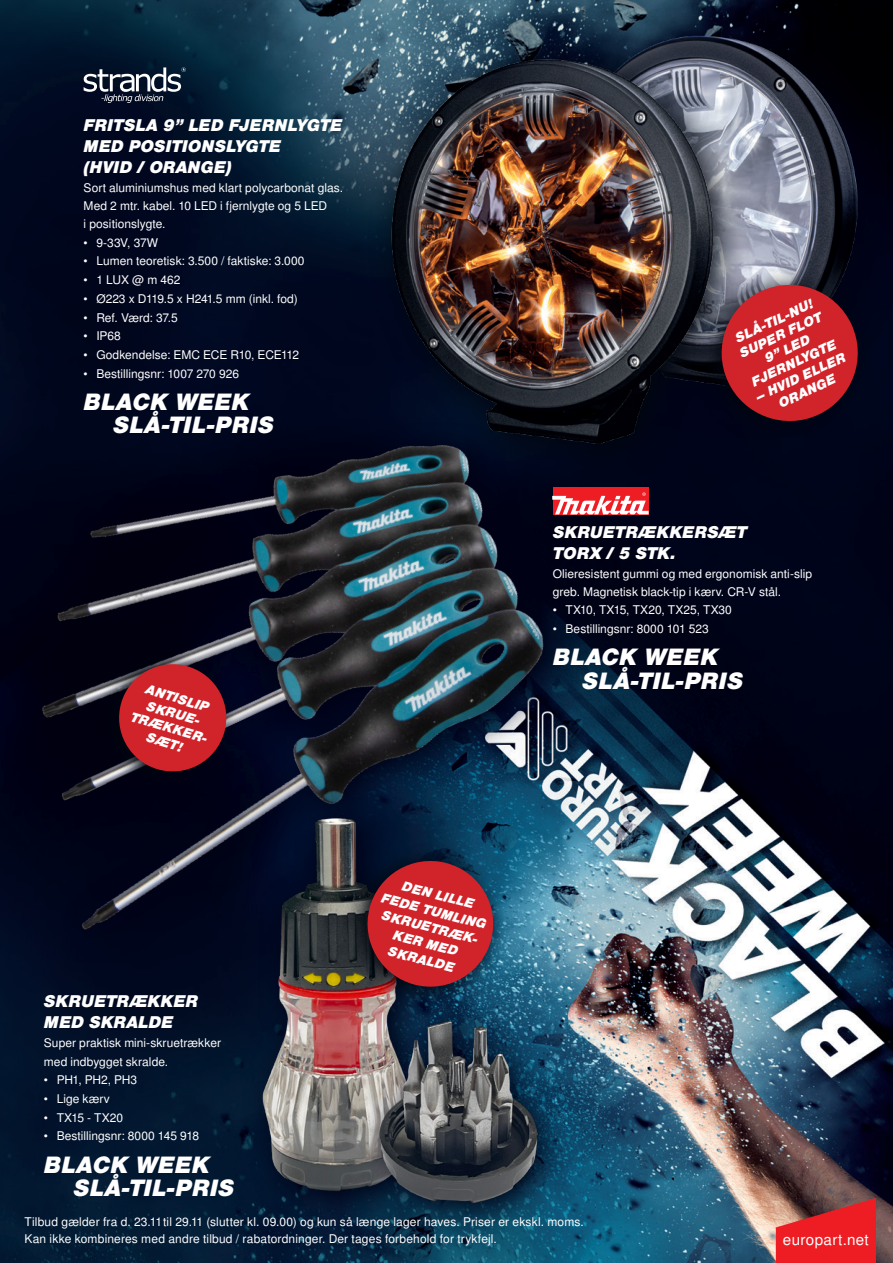
<style>
.page{position:relative;width:893px;height:1263px;background:#fff}
.page>*{position:absolute;margin:0;border:0;box-sizing:border-box;transform-origin:0 0}
.t1{font:italic 900 22.5px/23.2px "Nimbus San LOT";letter-spacing:.01em;color:#fff}
.t2{font:italic 900 16.2px/21.3px "Nimbus San LOT";color:#fff}
.t3{font:15.15px "Nimbus San LOT";letter-spacing:.025em;color:#fff}
.t4{font:italic 900 12.9px/16.6px "Nimbus San LOT";color:#fff;text-align:center}
.t5{font:12px/18px "Nimbus San LOT";letter-spacing:.005em;color:#fff}
.t6{font:12px "Nimbus San LOT";letter-spacing:-.02em;color:#fff}
</style>
<div class="page">
<img style="left:0;top:0;width:893px;height:1263px">
<svg style="left:776px;top:1198px;width:100px;height:65px;background:#d32b2e"></svg>
<svg style="left:534px;top:4px;width:359px;height:435px;background:#091120"></svg>
<img style="left:787px;top:29px;width:79px;height:236px">
<img style="left:0;top:301px;width:638px;height:727px">
<img style="left:306px;top:29px;width:481px;height:451px">
<svg style="left:241px;top:797px;width:203px;height:427px;background:#091b34"></svg>
<img style="left:253px;top:814px;width:170px;height:389px">
<svg style="left:358px;top:1001px;width:212px;height:233px;background:#2e586f"></svg>
<img style="left:373px;top:1015px;width:173px;height:203px">
<svg style="left:97px;top:649px;width:142px;height:142px;background:#161728"></svg>
<svg style="left:113px;top:658px;width:119px;height:120px;background:#8c1f29"></svg>
<img style="left:343px;top:844px;width:164px;height:164px">
<svg style="left:361px;top:854px;width:139px;height:139px;background:#8e2835"></svg>
<svg style="left:693px;top:265px;width:181px;height:181px;background:#1c2030"></svg>
<svg style="left:712px;top:275px;width:155px;height:155px;background:#8a232d"></svg>
<div style="left:553px;top:487px;width:96px;height:27px;background:#ee1d23"></div>
<svg style="left:553px;top:492px;width:96px;height:22px"></svg>
<svg style="left:84px;top:67px;width:102px;height:36px;background:#424d5d"></svg>
<h2 class="t2" style="left:84px;top:114px;width:260px">FRITSLA 9” LED FJERNLYGTE<br>MED POSITIONSLYGTE<br>(HVID / ORANGE)</h2>
<p class="t5" style="left:84px;top:179px;width:261px">Sort aluminiumshus med klart polycarbonat glas.<br>Med 2 mtr. kabel. 10 LED i fjernlygte og 5 LED<br>i positionslygte.</p>
<p class="t5" style="left:84px;top:234px;width:76px">• 9-33V, 37W</p>
<p class="t5" style="left:84px;top:252px;width:222px">• Lumen teoretisk: 3.500 / faktiske: 3.000</p>
<p class="t5" style="left:84px;top:271px;width:98px">• 1 LUX @ m 462</p>
<p class="t5" style="left:84px;top:290px;width:216px">• Ø223 x D119.5 x H241.5 mm (inkl. fod)</p>
<p class="t5" style="left:84px;top:309px;width:96px">• Ref. Værd: 37.5</p>
<p class="t5" style="left:84px;top:327px;width:39px">• IP68</p>
<p class="t5" style="left:84px;top:346px;width:217px">• Godkendelse: EMC ECE R10, ECE112</p>
<p class="t5" style="left:84px;top:365px;width:157px">• Bestillingsnr: 1007 270 926</p>
<h1 class="t1" style="left:113px;top:390px;width:162px;text-indent:-30px">BLACK WEEK<br>SLÅ-TIL-PRIS</h1>
<p class="t4" style="left:142px;top:679px;width:80px;line-height:15.3px;rotate:17deg">ANTISLIP<br>SKRUE-<br>TRÆKKER-<br>SÆT!</p>
<h2 class="t2" style="left:44px;top:990px;width:156px;line-height:21.8px">SKRUETRÆKKER<br>MED SKRALDE</h2>
<p class="t5" style="left:44px;top:1033px;width:179px;line-height:18.8px">Super praktisk mini-skruetrækker med indbygget skralde.</p>
<p class="t6" style="left:44px;top:1073px;width:95px">• PH1, PH2, PH3</p>
<p class="t5" style="left:44px;top:1090px;width:67px">• Lige kærv</p>
<p class="t5" style="left:44px;top:1109px;width:81px">• TX15 - TX20</p>
<p class="t5" style="left:44px;top:1127px;width:157px">• Bestillingsnr: 8000 145 918</p>
<h1 class="t1" style="left:73px;top:1153px;width:162px;text-indent:-30px">BLACK WEEK<br>SLÅ-TIL-PRIS</h1>
<p class="t4" style="left:388px;top:873px;width:110px;rotate:15deg">DEN LILLE<br>FEDE TUMLING<br>SKRUETRÆK-<br>KER MED<br>SKRALDE</p>
<p class="t4" style="left:729px;top:333px;width:93px;line-height:15.5px;rotate:-25deg">SLÅ-TIL-NU!<br>SUPER FLOT<br>9” LED<br>FJERNLYGTE</p>
<p class="t4" style="left:753px;top:391px;width:99px;line-height:15.5px;rotate:-25deg">– HVID ELLER<br>ORANGE</p>
<h2 class="t2" style="left:553px;top:522px;width:196px">SKRUETRÆKKERSÆT<br>TORX / 5 STK.</h2>
<p class="t5" style="left:553px;top:565px;width:261px">Olieresistent gummi og med ergonomisk anti-slip greb. Magnetisk black-tip i kærv. CR-V stål.</p>
<p class="t5" style="left:553px;top:601px;width:181px">• TX10, TX15, TX20, TX25, TX30</p>
<p class="t5" style="left:553px;top:620px;width:157px">• Bestillingsnr: 8000 101 523</p>
<h1 class="t1" style="left:582px;top:646px;width:162px;text-indent:-30px">BLACK WEEK<br>SLÅ-TIL-PRIS</h1>
<p class="t5" style="left:25px;top:1214px;width:561px;line-height:16.5px">Tilbud gælder fra d. 23.11til 29.11 (slutter kl. 09.00) og kun så længe lager haves. Priser er ekskl. moms.<br>Kan ikke kombineres med andre tilbud / rabatordninger. Der tages forbehold for trykfejl.</p>
<p class="t3" style="left:783px;top:1230px;width:87px">europart.net</p>
</div>
